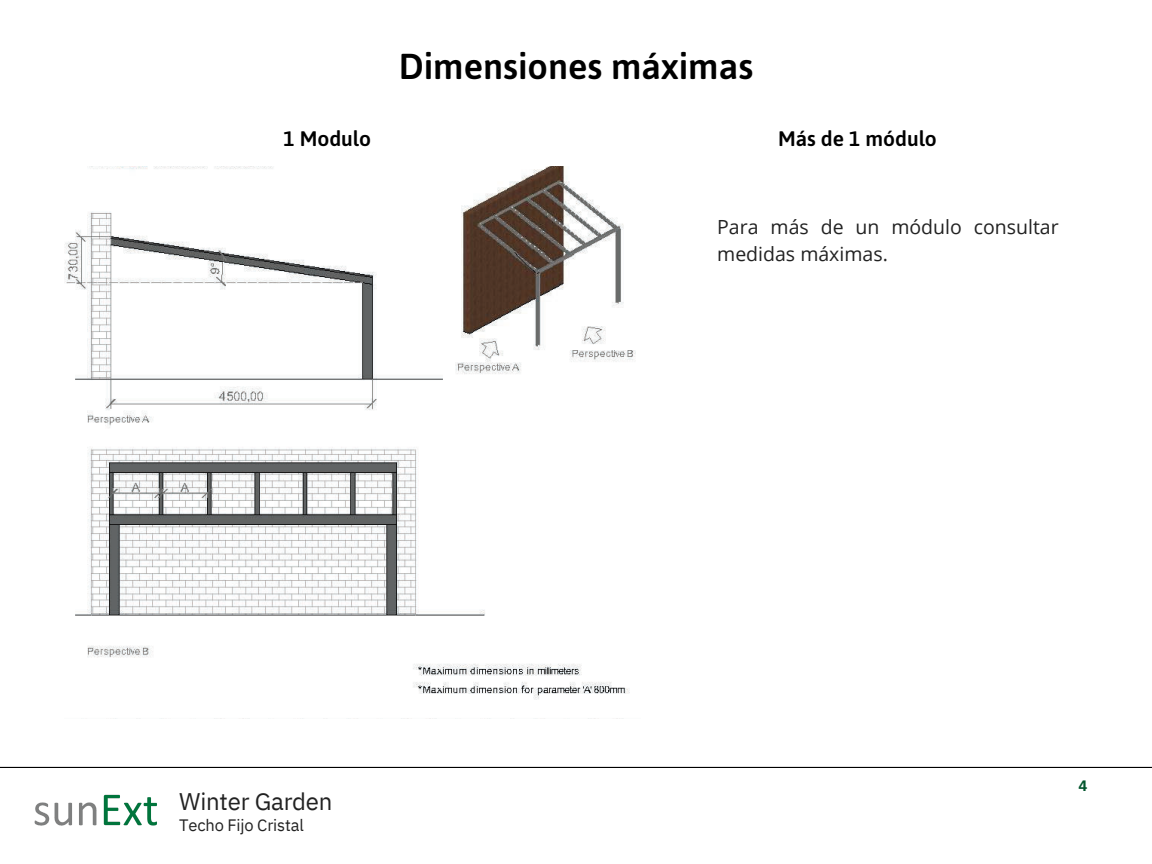
<style>
.page{position:relative;width:1152px;height:864px;background:#fff}
.page>*{position:absolute;margin:0;border:0;box-sizing:border-box;transform-origin:0 0}
.t1{font:500 36px "Asap";color:#000}
.t2{font:24px "IBM Plex Sans";letter-spacing:-.01em;color:#222}
.t3{font:500 21px "Asap";color:#000}
.t4{font:19.5px/27px "Open Sans";color:#222}
.t5{font:16.5px "IBM Plex Sans";letter-spacing:-.01em;color:#222}
.t6{font:700 15px "IBM Plex Sans";color:#03562e}
</style>
<div class="page">
<hr style="left:0;top:767px;width:1152px;height:1px;background:#000">
<img style="left:34px;top:794px;width:123px;height:32px">
<img style="left:64px;top:167px;width:572px;height:533px">
<p class="t1" style="left:399px;top:42px;width:356px">Dimensiones máximas</p>
<h2 class="t3" style="left:284px;top:125px;width:89px">1 Modulo</h2>
<h3 class="t3" style="left:778px;top:125px;width:160px">Más de 1 módulo</h3>
<p class="t4" style="left:717px;top:213px;width:343px">Para más de un módulo consultar medidas máximas.</p>
<p class="t2" style="left:179px;top:785px;width:155px">Winter Garden</p>
<p class="t5" style="left:179px;top:814px;width:126px">Techo Fijo Cristal</p>
<p class="t6" style="left:1078px;top:776px;width:10px">4</p>
</div>
